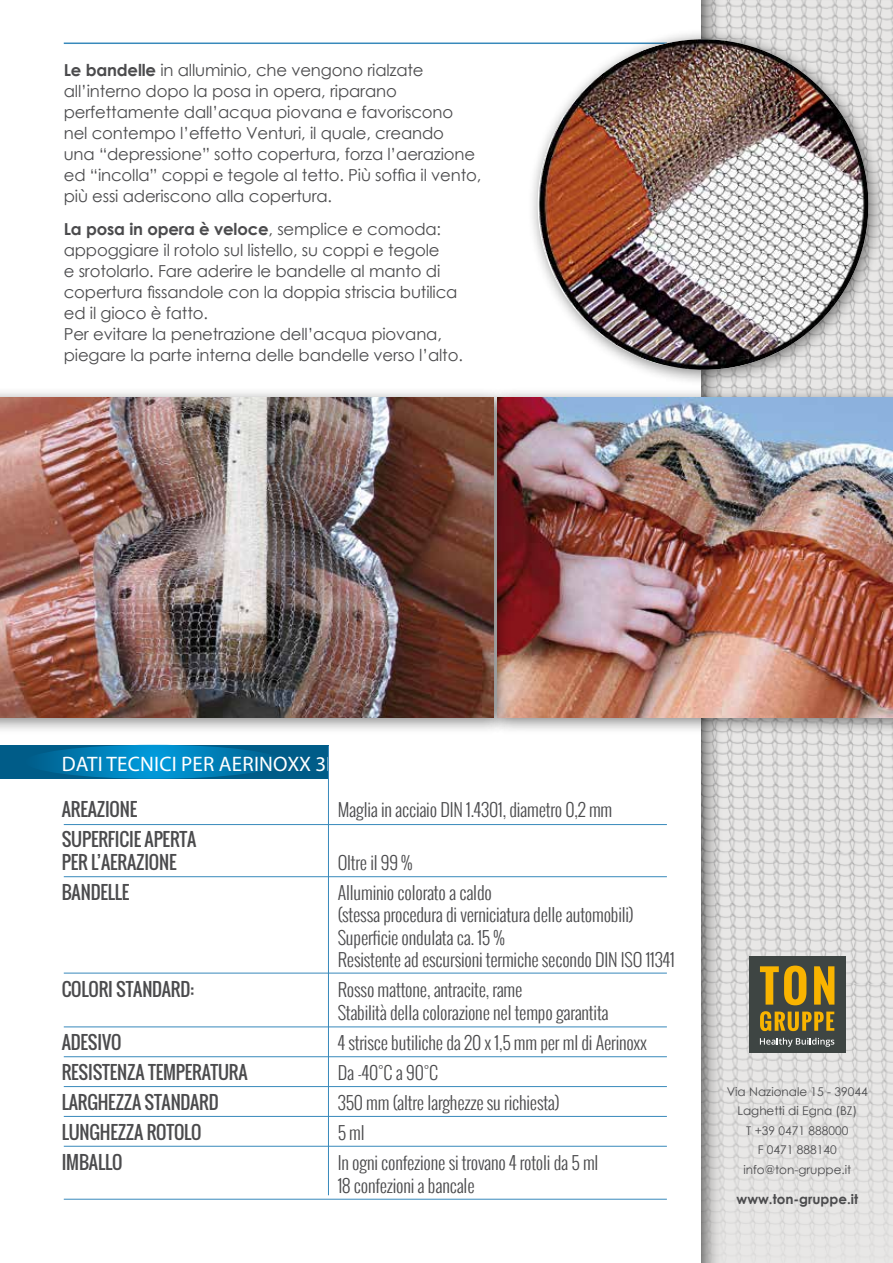
<style>
.page{position:relative;width:893px;height:1263px;background:#fff}
.page>*{position:absolute;margin:0;border:0;box-sizing:border-box;transform-origin:0 0}
.t1{font:21px "Myriad Pro";letter-spacing:.01em;color:#fff}
.t2{font:300 18px/22.5px "Oswald";letter-spacing:-.01em;color:#4b4b4d}
.t3{font:18px/22.5px "Oswald";letter-spacing:-.01em;color:#4b4b4d}
.t4{font:16.5px/21px "Century Gothic";letter-spacing:-.01em;color:#4b4b4d}
.t5{font:700 13.5px "Century Gothic";color:#4b4b4d}
.t6{font:12px/19.5px "Century Gothic";color:#4b4b4d;text-align:center}
.s1{font-weight:700}
</style>
<div class="page">
<img style="left:702px;top:735px;width:191px;height:528px">
<img style="left:702px;top:0;width:191px;height:386px">
<hr style="left:64px;top:43px;width:603px;height:1px;background:#3889bb">
<div style="left:0;top:745px;width:329px;height:33px;background:#005c88"></div>
<svg style="left:25px;top:745px;width:258px;height:34px"></svg>
<hr style="left:64px;top:824px;width:603px;height:1px;background:#3889bb">
<hr style="left:328px;top:746px;width:1px;height:449px;background:#3889bb">
<hr style="left:64px;top:876px;width:603px;height:1px;background:#3889bb">
<hr style="left:64px;top:973px;width:603px;height:1px;background:#3889bb">
<hr style="left:64px;top:1026px;width:603px;height:1px;background:#3889bb">
<hr style="left:64px;top:1056px;width:603px;height:1px;background:#3889bb">
<hr style="left:64px;top:1086px;width:603px;height:1px;background:#3889bb">
<hr style="left:64px;top:1116px;width:603px;height:1px;background:#3889bb">
<hr style="left:64px;top:1146px;width:603px;height:1px;background:#3889bb">
<hr style="left:64px;top:1199px;width:603px;height:1px;background:#3889bb">
<div style="left:526px;top:28px;width:359px;height:359px;background:#000;opacity:.5"></div>
<img style="left:538px;top:39px;width:330px;height:331px;border-radius:165px">
<div style="left:486px;top:386px;width:407px;height:349px;background:#000;opacity:.5"></div>
<img style="left:511px;top:398px;width:382px;height:320px">
<div style="left:0;top:386px;width:511px;height:349px;background:#000;opacity:.5"></div>
<img style="left:0;top:398px;width:493px;height:320px">
<div style="left:749px;top:956px;width:97px;height:97px;background:#3e4543"></div>
<svg style="left:760px;top:965px;width:46px;height:40px"></svg>
<svg style="left:814px;top:966px;width:20px;height:38px"></svg>
<svg style="left:760px;top:1011px;width:74px;height:20px"></svg>
<svg style="left:760px;top:1038px;width:74px;height:9px"></svg>
<p class="t4" style="left:64px;top:59px;width:419px"><span class="s1">Le bandelle</span> in alluminio, che vengono rialzate all’interno dopo la posa in opera, riparano perfettamente dall’acqua piovana e favoriscono<br>nel contempo l’effetto Venturi, il quale, creando<br>una “depressione” sotto copertura, forza l’aerazione ed “incolla” coppi e tegole al tetto. Più soffia il vento, più essi aderiscono alla copertura.</p>
<p class="t4" style="left:64px;top:218px;width:401px"><span class="s1">La posa in opera è veloce</span>, semplice e comoda: appoggiare il rotolo sul listello, su coppi e tegole<br>e srotolarlo. Fare aderire le bandelle al manto di copertura fissandole con la doppia striscia butilica ed il gioco è fatto.<br>Per evitare la penetrazione dell’acqua piovana, piegare la parte interna delle bandelle verso l’alto.</p>
<p class="t1" style="left:62px;top:751px;width:280px">DATI TECNICI PER AERINOXX 3D</p>
<p class="t3" style="left:62px;top:798px;width:77px">AREAZIONE</p>
<p class="t2" style="left:338px;top:799px;width:276px">Maglia in acciaio DIN 1.4301, diametro 0,2 mm</p>
<p class="t3" style="left:62px;top:828px;width:136px">SUPERFICIE APERTA<br>PER L’AERAZIONE</p>
<p class="t2" style="left:338px;top:851px;width:76px">Oltre il 99 %</p>
<p class="t3" style="left:62px;top:881px;width:69px">BANDELLE</p>
<p class="t2" style="left:338px;top:881px;width:338px">Alluminio colorato a caldo<br>(stessa procedura di verniciatura delle automobili)<br>Superficie ondulata ca. 15 %<br>Resistente ad escursioni termiche secondo DIN ISO 11341</p>
<p class="t3" style="left:62px;top:978px;width:134px">COLORI STANDARD:</p>
<p class="t2" style="left:338px;top:979px;width:272px">Rosso mattone, antracite, rame<br>Stabilità della colorazione nel tempo garantita</p>
<p class="t3" style="left:62px;top:1031px;width:61px">ADESIVO</p>
<p class="t2" style="left:338px;top:1031px;width:311px">4 strisce butiliche da 20 x 1,5 mm per ml di Aerinoxx</p>
<p class="t3" style="left:62px;top:1061px;width:188px">RESISTENZA TEMPERATURA</p>
<p class="t2" style="left:338px;top:1061px;width:102px">Da -40°C a 90°C</p>
<p class="t3" style="left:62px;top:1091px;width:159px">LARGHEZZA STANDARD</p>
<p class="t2" style="left:338px;top:1091px;width:223px">350 mm (altre larghezze su richiesta)</p>
<p class="t3" style="left:62px;top:1121px;width:141px">LUNGHEZZA ROTOLO</p>
<p class="t2" style="left:338px;top:1121px;width:28px">5ml</p>
<p class="t3" style="left:62px;top:1151px;width:62px">IMBALLO</p>
<p class="t2" style="left:338px;top:1151px;width:262px">In ogni confezione si trovano 4 rotoli da 5 ml<br>18 confezioni a bancale</p>
<p class="t6" style="left:727px;top:1082px;width:142px">Via Nazionale 15 - 39044<br>Laghetti di Egna (BZ)<br>T +39 0471 888000<br>F 0471 888140 info@ton-gruppe.it</p>
<p class="t5" style="left:737px;top:1188px;width:123px">www.ton-gruppe.it</p>
</div>
